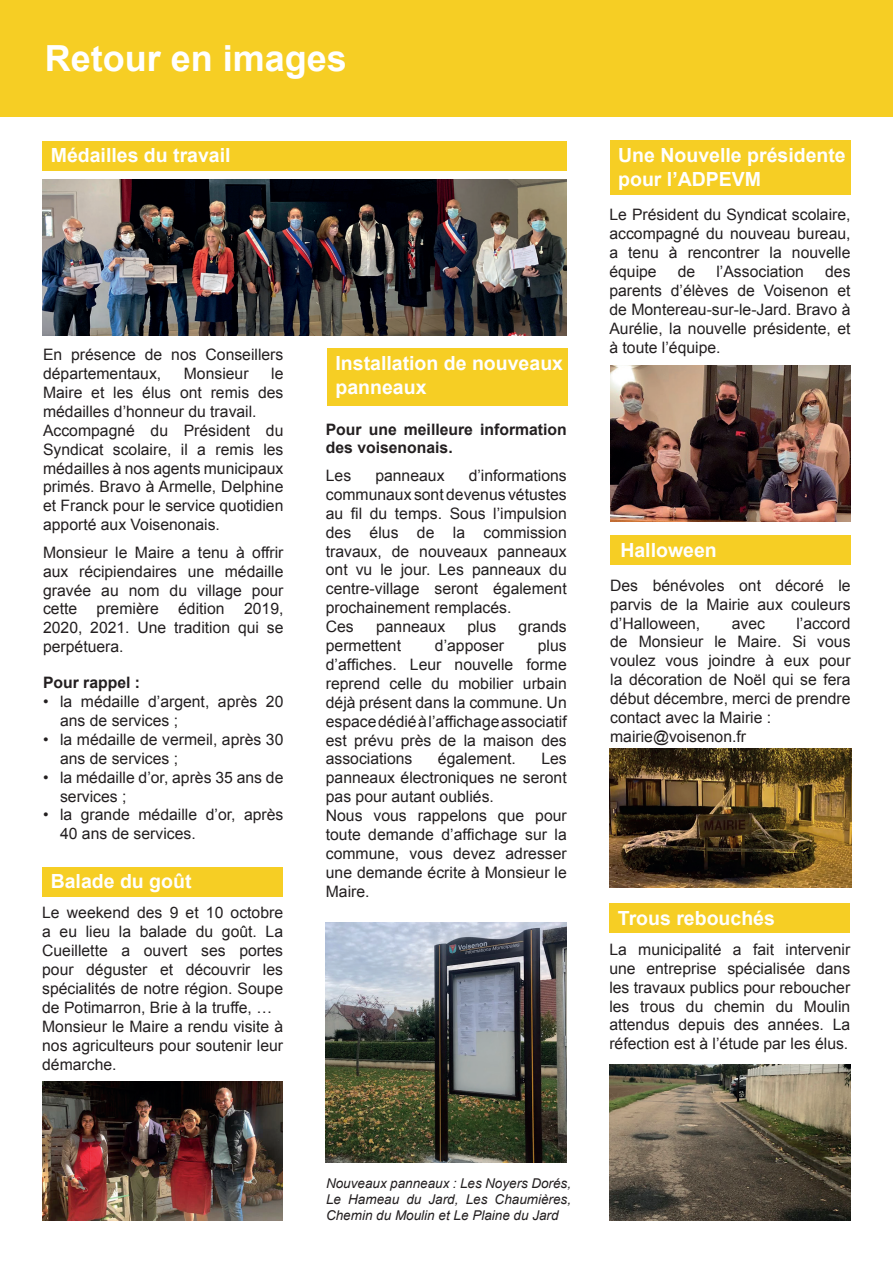
<style>
.page{position:relative;width:893px;height:1263px;background:#fff}
.page>*{position:absolute;margin:0;border:0;box-sizing:border-box;transform-origin:0 0}
.t1{font:700 36px "Arial";color:#fff}
.t2{font:700 19.5px/23.4px "Arial";color:#fff}
.t3{font:15.75px/18.9px "Arial";color:#231f20}
.t4{font:700 15.75px/18.9px "Arial";color:#231f20}
.t5{font:italic 13.5px/16.2px "Arial";color:#231f20;text-align:justify}
</style>
<div class="page">
<div style="left:0;top:0;width:893px;height:117px;background:#f6ce24"></div>
<div style="left:42px;top:141px;width:525px;height:29px;background:#f6ce24"></div>
<div style="left:610px;top:141px;width:240px;height:54px;background:#f6ce24"></div>
<img style="left:610px;top:366px;width:240px;height:155px">
<div style="left:42px;top:867px;width:240px;height:30px;background:#f6ce24"></div>
<img style="left:42px;top:1082px;width:241px;height:138px">
<img style="left:43px;top:180px;width:524px;height:155px">
<div style="left:610px;top:535px;width:241px;height:30px;background:#f6ce24"></div>
<img style="left:609px;top:749px;width:242px;height:139px">
<div style="left:609px;top:903px;width:240px;height:30px;background:#f6ce24"></div>
<img style="left:609px;top:1065px;width:241px;height:155px">
<div style="left:327px;top:349px;width:240px;height:57px;background:#f6ce24"></div>
<img style="left:326px;top:922px;width:240px;height:240px">
<h1 class="t1" style="left:45px;top:34px;width:304px">Retour en images</h1>
<p class="t2" style="left:51px;top:144px;width:181px">Médailles du travail</p>
<p class="t2" style="left:618px;top:144px;width:229px">Une Nouvelle présidente pour l’ADPEVM</p>
<p class="t3" style="left:609px;top:206px;width:243px;text-align:justify">Le Président du Syndicat scolaire, accompagné du nouveau bureau, a tenu à rencontrer la nouvelle équipe</p>
<p class="t3" style="left:678px;top:262px;width:19px">de</p>
<p class="t3" style="left:716px;top:262px;width:89px">l’Association</p>
<p class="t3" style="left:609px;top:262px;width:243px;text-align:justify;text-indent:216px">des parents d’élèves de Voisenon et de Montereau-sur-le-Jard. Bravo à Aurélie, la nouvelle présidente, et à toute l’équipe.</p>
<p class="t3" style="left:43px;top:345px;width:242px">En présence de nos Conseillers départementaux,</p>
<p class="t2" style="left:335px;top:352px;width:229px">Installation de nouveaux panneaux</p>
<p class="t4" style="left:326px;top:420px;width:242px">Pour une meilleure information des voisenonais.</p>
<p class="t3" style="left:326px;top:466px;width:27px">Les</p>
<p class="t3" style="left:375px;top:466px;width:71px">panneaux</p>
<p class="t3" style="left:43px;top:364px;width:242px;text-indent:228px">le<br>Maire et les élus ont remis des médailles d’honneur du travail.<br>Accompagné du Président du<br>Syndicat scolaire, il a remis les médailles à nos agents municipaux primés. Bravo à Armelle, Delphine et Franck pour le service quotidien apporté aux Voisenonais.</p>
<p class="t3" style="left:43px;top:543px;width:242px;text-align:justify">Monsieur le Maire a tenu à offrir aux récipiendaires une médaille gravée au nom du village pour cette première édition 2019, 2020, 2021. Une tradition qui se perpétuera.</p>
<p class="t4" style="left:43px;top:674px;width:99px">Pour rappel :</p>
<p class="t3" style="left:60px;top:692px;width:225px;text-indent:-17px">• la médaille d’argent, après 20 ans de services ;</p>
<p class="t3" style="left:60px;top:730px;width:225px;text-indent:-17px">• la médaille de vermeil, après 30 ans de services ;</p>
<p class="t3" style="left:60px;top:768px;width:225px;text-indent:-17px">• la médaille d’or, après 35 ans de services ;</p>
<p class="t3" style="left:60px;top:806px;width:225px;text-indent:-17px">• la grande médaille d’or, après<br>40 ans de services.</p>
<p class="t3" style="left:184px;top:364px;width:66px">Monsieur</p>
<p class="t3" style="left:326px;top:466px;width:242px;text-indent:143px">d’informations communaux sont devenus vétustes au fil du temps. Sous l’impulsion des élus de la commission travaux, de nouveaux panneaux ont vu le jour. Les panneaux du centre-village seront également prochainement remplacés.<br>Ces</p>
<p class="t2" style="left:620px;top:539px;width:98px">Halloween</p>
<p class="t3" style="left:610px;top:576px;width:242px;text-align:justify">Des bénévoles ont décoré le parvis de la Mairie aux couleurs d’Halloween,</p>
<p class="t3" style="left:610px;top:614px;width:242px;text-indent:186px">l’accord de Monsieur le Maire. Si vous voulez vous joindre à eux pour la décoration de Noël qui se fera début décembre, merci de prendre contact avec la Mairie : mairie@voisenon.fr</p>
<p class="t3" style="left:732px;top:614px;width:35px">avec</p>
<p class="t3" style="left:376px;top:617px;width:71px">panneaux</p>
<p class="t3" style="left:467px;top:617px;width:30px">plus</p>
<p class="t3" style="left:519px;top:617px;width:50px">grands</p>
<p class="t3" style="left:326px;top:636px;width:77px">permettent</p>
<p class="t3" style="left:435px;top:636px;width:71px">d’apposer</p>
<p class="t3" style="left:326px;top:636px;width:242px;text-align:justify;text-indent:212px">plus d’affiches. Leur nouvelle forme reprend celle du mobilier urbain déjà présent dans la commune. Un espace dédié à l’affichage associatif est prévu près de la maison des associations</p>
<p class="t3" style="left:438px;top:750px;width:79px">également.</p>
<p class="t3" style="left:326px;top:750px;width:242px;text-indent:216px">Les panneaux électroniques ne seront pas pour autant oubliés.<br>Nous vous rappelons que pour toute demande d’affichage sur la commune, vous devez adresser une demande écrite à Monsieur le<br>Maire.</p>
<p class="t2" style="left:51px;top:870px;width:142px">Balade du goût</p>
<p class="t3" style="left:42px;top:903px;width:242px">Le weekend des 9 et 10 octobre a eu lieu la balade du goût. La<br>Cueillette a ouvert ses portes pour déguster et découvrir les spécialités de notre région. Soupe de Potimarron, Brie à la truffe, …<br>Monsieur le Maire a rendu visite à nos agriculteurs pour soutenir leur démarche.</p>
<p class="t2" style="left:618px;top:907px;width:159px">Trous rebouchés</p>
<p class="t3" style="left:609px;top:940px;width:242px;text-align:justify">La municipalité a fait intervenir une entreprise spécialisée dans les travaux publics pour reboucher les trous du chemin du Moulin attendus depuis des années. La réfection est à l’étude par les élus.</p>
<p class="t5" style="left:326px;top:1175px;width:247px">Nouveaux panneaux : Les Noyers Dorés, Le Hameau du Jard, Les Chaumières, Chemin du Moulin et Le Plaine du Jard</p>
</div>
